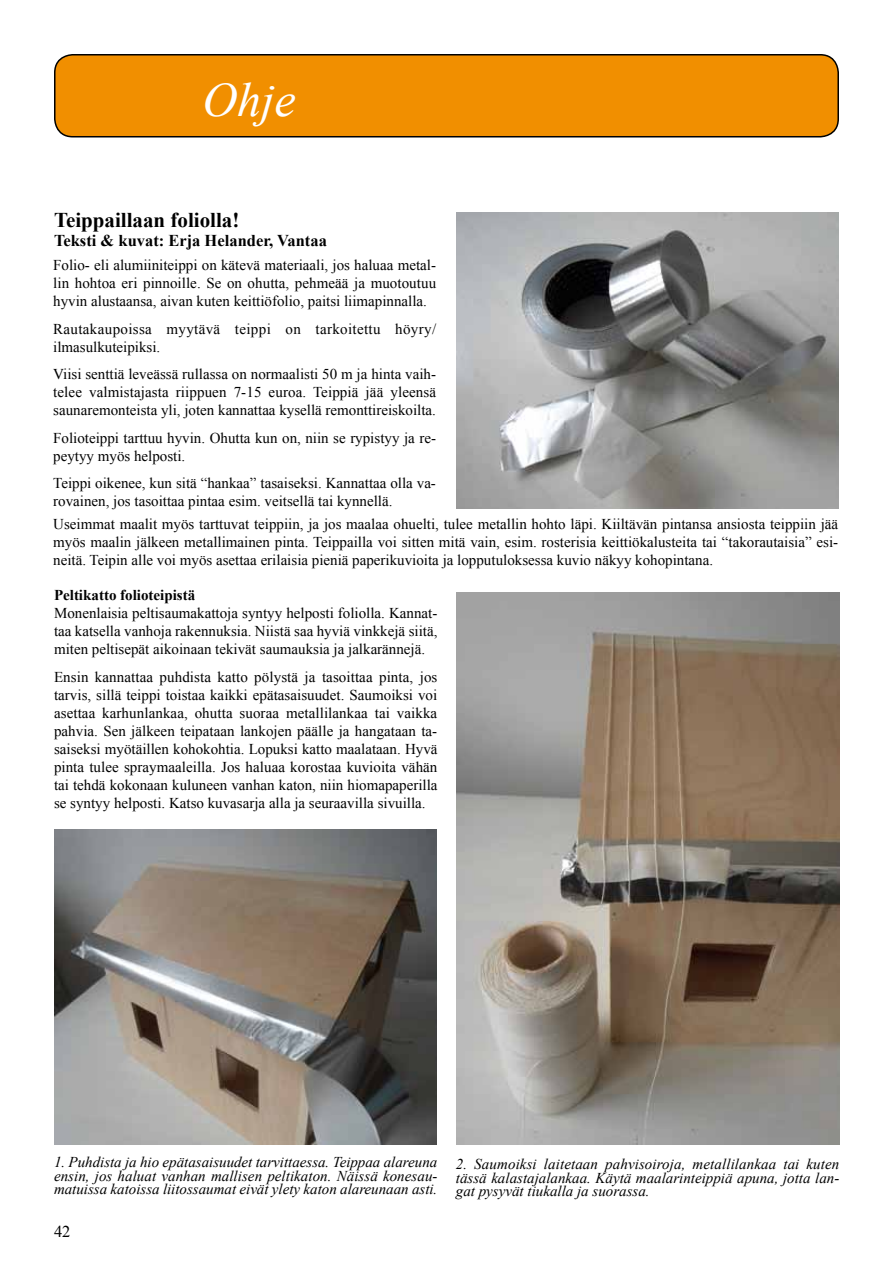
<style>
.page{position:relative;width:893px;height:1263px;background:#fff}
.page>*{position:absolute;margin:0;border:0;box-sizing:border-box;transform-origin:0 0}
.t1{font:italic 48px "Times New Roman";color:#fff}
.t2{font:700 21px "Times New Roman";color:#000}
.t3{font:700 16.5px "Times New Roman";color:#000}
.t4{font:16.5px "Times New Roman";color:#000}
.t5{font:15px/18px "Times New Roman";color:#000;text-align:justify}
.t6{font:italic 15px/13.5px "Times New Roman";color:#000;text-align:justify}
.t7{font:15px/18px "Times New Roman";letter-spacing:.025em;color:#000}
.t8{font:700 15px "Times New Roman";color:#000}
</style>
<div class="page">
<div style="left:55px;top:55px;width:783px;height:82px;background:#f18f00"></div>
<div style="left:54px;top:54px;width:785px;height:83px;border:2px solid #000;border-radius:18px"></div>
<img style="left:456px;top:213px;width:383px;height:296px">
<img style="left:54px;top:830px;width:382px;height:314px">
<img style="left:457px;top:592px;width:382px;height:552px">
<h1 class="t1" style="left:203px;top:67px;width:95px">Ohje</h1>
<h2 class="t2" style="left:54px;top:205px;width:187px">Teippaillaan foliolla!</h2>
<p class="t3" style="left:54px;top:229px;width:274px">Teksti &amp; kuvat: Erja Helander, Vantaa</p>
<p class="t5" style="left:53px;top:256px;width:384px">Folio- eli alumiiniteippi on kätevä materiaali, jos haluaa metal&shy;lin hohtoa eri pinnoille. Se on ohutta, pehmeää ja muotoutuu hyvin alustaansa, aivan kuten keittiöfolio, paitsi liimapinnalla.</p>
<p class="t7" style="left:53px;top:319px;width:384px">Rautakaupoissa myytävä teippi on tarkoitettu höyry/ ilmasulkuteipiksi.</p>
<p class="t5" style="left:53px;top:365px;width:384px">Viisi senttiä leveässä rullassa on normaalisti 50 m ja hinta vaih&shy;telee valmistajasta riippuen 7-15 euroa. Teippiä jää yleensä saunaremonteista yli, joten kannattaa kysellä remonttireiskoilta.</p>
<p class="t5" style="left:53px;top:428px;width:384px">Folioteippi tarttuu hyvin. Ohutta kun on, niin se rypistyy ja re&shy;peytyy myös helposti.</p>
<p class="t5" style="left:53px;top:474px;width:384px">Teippi oikenee, kun sitä “hankaa” tasaiseksi. Kannattaa olla va&shy;rovainen, jos tasoittaa pintaa esim. veitsellä tai kynnellä.</p>
<p class="t5" style="left:53px;top:515px;width:786px">Useimmat maalit myös tarttuvat teippiin, ja jos maalaa ohuelti, tulee metallin hohto läpi. Kiiltävän pintansa ansiosta teippiin jää myös maalin jälkeen metallimainen pinta. Teippailla voi sitten mitä vain, esim. rosterisia keittiökalusteita tai “takorautaisia” esi&shy;neitä. Teipin alle voi myös asettaa erilaisia pieniä paperikuvioita ja lopputuloksessa kuvio näkyy kohopintana.</p>
<p class="t8" style="left:54px;top:585px;width:143px">Peltikatto folioteipistä</p>
<p class="t5" style="left:54px;top:604px;width:385px">Monenlaisia peltisaumakattoja syntyy helposti foliolla. Kannat&shy;taa katsella vanhoja rakennuksia. Niistä saa hyviä vinkkejä siitä, miten peltisepät aikoinaan tekivät saumauksia ja jalkarännejä.</p>
<p class="t5" style="left:54px;top:667px;width:385px">Ensin kannattaa puhdista katto pölystä ja tasoittaa pinta, jos tarvis, sillä teippi toistaa kaikki epätasaisuudet. Saumoiksi voi asettaa karhunlankaa, ohutta suoraa metallilankaa tai vaikka pahvia. Sen jälkeen teipataan lankojen päälle ja hangataan ta&shy;saiseksi myötäillen kohokohtia. Lopuksi katto maalataan. Hyvä pinta tulee spraymaaleilla. Jos haluaa korostaa kuvioita vähän tai tehdä kokonaan kuluneen vanhan katon, niin hiomapaperilla se syntyy helposti. Katso kuvasarja alla ja seuraavilla sivuilla.</p>
<p class="t6" style="left:54px;top:1155px;width:385px">1. Puhdista ja hio epätasaisuudet tarvittaessa. Teippaa alareuna ensin, jos haluat vanhan mallisen peltikaton. Näissä konesau&shy;matuissa katoissa liitossaumat eivät ylety katon alareunaan asti.</p>
<p class="t6" style="left:456px;top:1157px;width:385px">2. Saumoiksi laitetaan pahvisoiroja, metallilankaa tai kuten tässä kalastajalankaa. Käytä maalarinteippiä apuna, jotta lan&shy;gat pysyvät tiukalla ja suorassa.</p>
<p class="t4" style="left:54px;top:1220px;width:18px">42</p>
</div>
